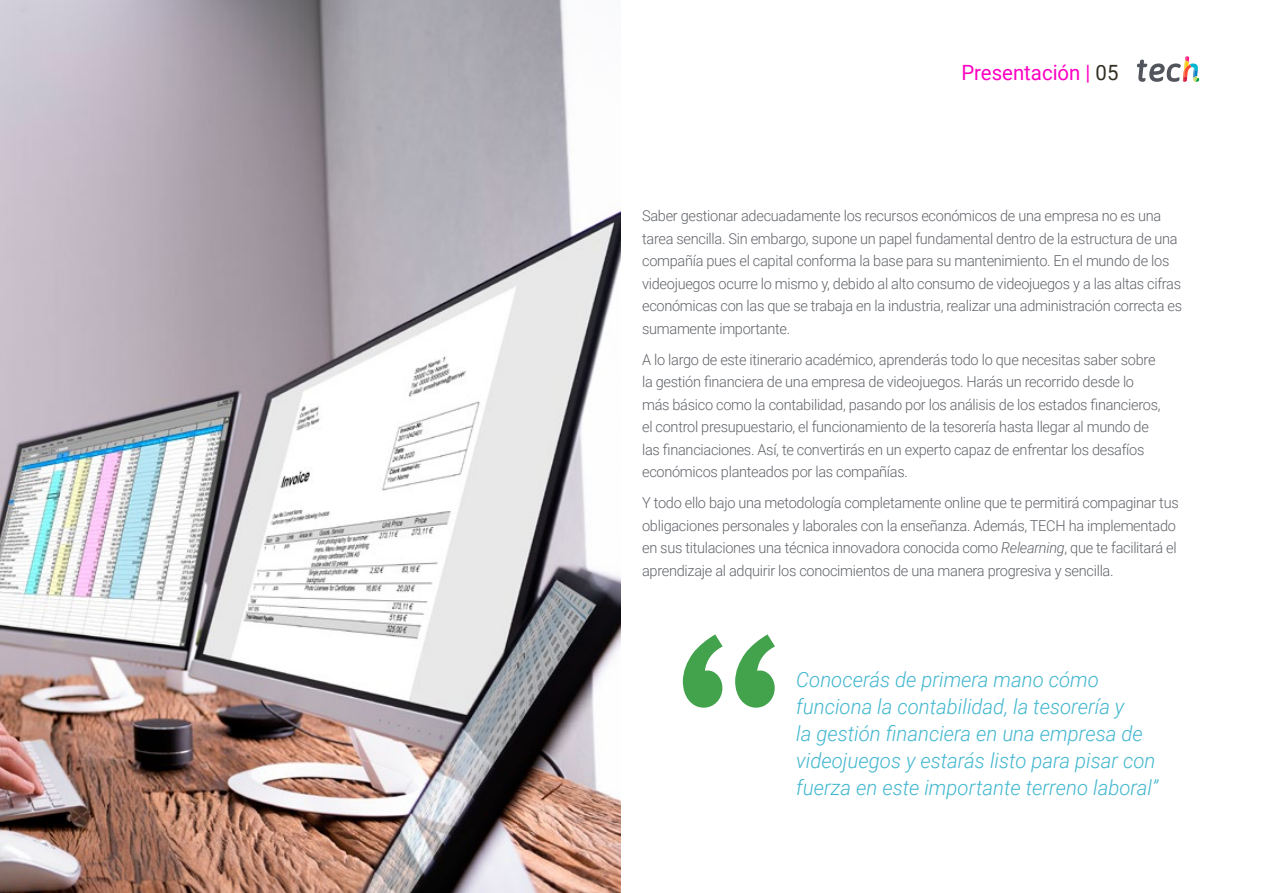
<style>
.page{position:relative;width:1263px;height:893px;background:#fff}
.page>*{position:absolute;margin:0;border:0;box-sizing:border-box;transform-origin:0 0}
.t1{font:italic 300 21px/27px "Roboto";color:#43b7cf}
.t2{font:21px "Roboto";color:#ff00c2}
.t3{font:300 15px/22.5px "Roboto";letter-spacing:-.02em;color:#61646a}
.s1{color:#312e20}
.s2{font-style:italic}
</style>
<div class="page">
<svg style="left:683px;top:634px;width:92px;height:74px"></svg>
<img style="left:0;top:0;width:621px;height:893px">
<svg style="left:1137px;top:56px;width:62px;height:26px"></svg>
<h1 class="t2" style="left:961px;top:57px;width:159px">Presentación | <span class="s1">05</span></h1>
<p class="t3" style="left:642px;top:204px;width:541px">Saber gestionar adecuadamente los recursos económicos de una empresa no es una tarea sencilla. Sin embargo, supone un papel fundamental dentro de la estructura de una compañía pues el capital conforma la base para su mantenimiento. En el mundo de los videojuegos ocurre lo mismo y, debido al alto consumo de videojuegos y a las altas cifras económicas con las que se trabaja en la industria, realizar una administración correcta es sumamente importante.</p>
<p class="t3" style="left:642px;top:348px;width:520px">A lo largo de este itinerario académico, aprenderás todo lo que necesitas saber sobre la gestión financiera de una empresa de videojuegos. Harás un recorrido desde lo más básico como la contabilidad, pasando por los análisis de los estados financieros, el control presupuestario, el funcionamiento de la tesorería hasta llegar al mundo de las financiaciones. Así, te convertirás en un experto capaz de enfrentar los desafíos económicos planteados por las compañías.</p>
<p class="t3" style="left:642px;top:491px;width:538px">Y todo ello bajo una metodología completamente online que te permitirá compaginar tus obligaciones personales y laborales con la enseñanza. Además, TECH ha implementado en sus titulaciones una técnica innovadora conocida como <span class="s2">Relearning</span>, que te facilitará el aprendizaje al adquirir los conocimientos de una manera progresiva y sencilla.</p>
<h1 class="t1" style="left:796px;top:665px;width:363px">Conocerás de primera mano cómo funciona la contabilidad, la tesorería y<br>la gestión financiera en una empresa de videojuegos y estarás listo para pisar con fuerza en este importante terreno laboral”</h1>
</div>
